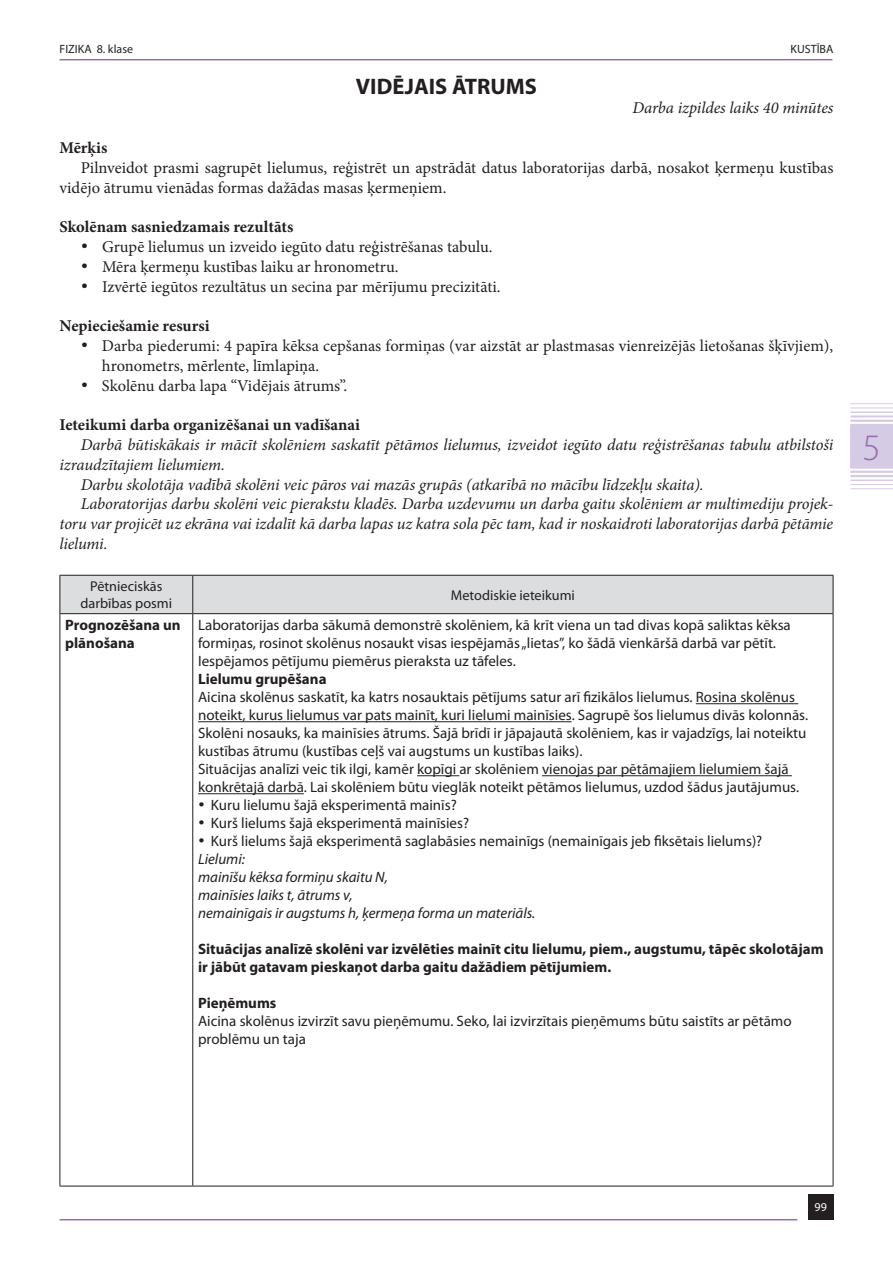
<style>
.page{position:relative;width:893px;height:1263px;background:#fff}
.page>*{position:absolute;margin:0;border:0;box-sizing:border-box;transform-origin:0 0}
.t1{font:300 37.5px "Myriad Pro";color:#936fb0}
.t2{font:700 22.5px "Myriad Pro";color:#231f20}
.t3{font:16.5px/19.8px "Minion Pro";color:#231f20}
.t4{font:italic 16.5px "Minion Pro";letter-spacing:-.01em;color:#231f20}
.t5{font:700 16.5px "Minion Pro";color:#231f20}
.t6{font:15px/18px "Myriad Pro";color:#231f20}
.t7{font:italic 15px/18px "Myriad Pro";color:#231f20}
.t8{font:700 15px/18px "Myriad Pro";color:#231f20}
.t9{font:14.25px/17.1px "Myriad Pro";color:#231f20;text-align:center}
.t10{font:12px "Myriad Pro";color:#231f20}
.t11{font:12px "Myriad Pro";color:#fff}
.s1{font-style:normal}
</style>
<div class="page">
<hr style="left:60px;top:59px;width:772px;height:1px;background:#936fb0">
<div style="left:808px;top:1194px;width:25px;height:25px;background:#231f20"></div>
<hr style="left:60px;top:1219px;width:737px;height:1px;background:#936fb0">
<hr style="left:850px;top:403px;width:43px;height:1px;background:#d6cbe4">
<hr style="left:850px;top:408px;width:43px;height:1px;background:#d6cbe4">
<hr style="left:850px;top:411px;width:43px;height:2px;background:#d6cbe4">
<hr style="left:850px;top:415px;width:43px;height:2px;background:#d6cbe4">
<hr style="left:850px;top:420px;width:43px;height:2px;background:#d6cbe4">
<hr style="left:850px;top:424px;width:43px;height:2px;background:#d6cbe4">
<hr style="left:850px;top:466px;width:43px;height:3px;background:#d6cbe4">
<hr style="left:850px;top:471px;width:43px;height:2px;background:#d6cbe4">
<hr style="left:850px;top:475px;width:43px;height:2px;background:#d6cbe4">
<hr style="left:850px;top:479px;width:43px;height:2px;background:#d6cbe4">
<hr style="left:850px;top:484px;width:43px;height:1px;background:#d6cbe4">
<hr style="left:850px;top:488px;width:43px;height:1px;background:#d6cbe4">
<div style="left:850px;top:425px;width:43px;height:43px;background:#d6cbe4"></div>
<div style="left:61px;top:576px;width:772px;height:37px;background:#dcdddf"></div>
<hr style="left:192px;top:576px;width:1px;height:37px;background:#231f20">
<hr style="left:192px;top:614px;width:1px;height:572px;background:#231f20">
<hr style="left:60px;top:1186px;width:133px;height:1px;background:#231f20">
<hr style="left:193px;top:1186px;width:640px;height:1px;background:#231f20">
<hr style="left:60px;top:614px;width:1px;height:572px;background:#231f20">
<hr style="left:833px;top:614px;width:1px;height:572px;background:#231f20">
<hr style="left:60px;top:575px;width:133px;height:1px;background:#231f20">
<hr style="left:60px;top:576px;width:1px;height:37px;background:#231f20">
<hr style="left:193px;top:575px;width:640px;height:1px;background:#231f20">
<hr style="left:833px;top:576px;width:1px;height:37px;background:#231f20">
<hr style="left:60px;top:613px;width:133px;height:1px;background:#231f20">
<hr style="left:193px;top:613px;width:640px;height:1px;background:#231f20">
<hr style="left:696px;top:703px;width:102px;height:1px;background:#231f20">
<hr style="left:198px;top:721px;width:374px;height:1px;background:#231f20">
<hr style="left:417px;top:775px;width:42px;height:1px;background:#231f20">
<hr style="left:542px;top:775px;width:250px;height:1px;background:#231f20">
<hr style="left:198px;top:793px;width:106px;height:1px;background:#231f20">
<p class="t10" style="left:60px;top:42px;width:75px">FIZIKA 8. klase</p>
<p class="t10" style="left:791px;top:42px;width:44px">KUSTĪBA</p>
<h2 class="t2" style="left:356px;top:71px;width:182px">VIDĒJAIS ĀTRUMS</h2>
<p class="t4" style="left:632px;top:97px;width:203px">Darba izpildes laiks 40 minūtes</p>
<p class="t5" style="left:60px;top:136px;width:49px">Mērķis</p>
<p class="t3" style="left:60px;top:158px;width:775px;text-indent:21px">Pilnveidot prasmi sagrupēt lielumus, reģistrēt un apstrādāt datus laboratorijas darbā, nosakot ķermeņu kustības vidējo ātrumu vienādas formas dažādas masas ķermeņiem.</p>
<p class="t5" style="left:60px;top:215px;width:235px">Skolēnam sasniedzamais rezultāts</p>
<p class="t3" style="left:81px;top:237px;width:413px">• Grupē lielumus un izveido iegūto datu reģistrēšanas tabulu.</p>
<p class="t3" style="left:81px;top:257px;width:319px">• Mēra ķermeņu kustības laiku ar hronometru.</p>
<p class="t3" style="left:81px;top:277px;width:421px">• Izvērtē iegūtos rezultātus un secina par mērījumu precizitāti.</p>
<p class="t5" style="left:59px;top:314px;width:152px">Nepieciešamie resursi</p>
<p class="t3" style="left:102px;top:336px;width:733px;text-indent:-21px">• Darba piederumi: 4 papīra kēksa cepšanas formiņas (var aizstāt ar plastmasas vienreizējās lietošanas šķīvjiem), hronometrs, mērlente, līmlapiņa.</p>
<p class="t3" style="left:81px;top:376px;width:268px">• Skolēnu darba lapa “Vidējais ātrums”.</p>
<p class="t5" style="left:59px;top:413px;width:302px">Ieteikumi darba organizēšanai un vadīšanai</p>
<p class="t4" style="left:81px;top:433px;width:754px">Darbā būtiskākais ir mācīt skolēniem saskatīt pētāmos lielumus, izveidot iegūto datu reģistrēšanas tabulu atbilstoši</p>
<p class="t4" style="left:59px;top:453px;width:167px">izraudzītajiem lielumiem.</p>
<p class="t4" style="left:81px;top:473px;width:625px">Darbu skolotāja vadībā skolēni veic pāros vai mazās grupās (atkarībā no mācību līdzekļu skaita).</p>
<p class="t4" style="left:81px;top:493px;width:754px">Laboratorijas darbu skolēni veic pierakstu kladēs. Darba uzdevumu un darba gaitu skolēniem ar multimediju projek-</p>
<p class="t4" style="left:59px;top:513px;width:775px">toru var projicēt uz ekrāna vai izdalīt kā darba lapas uz katra sola pēc tam, kad ir noskaidroti laboratorijas darbā pētāmie</p>
<p class="t4" style="left:59px;top:532px;width:50px">lielumi.</p>
<p class="t9" style="left:81px;top:578px;width:93px">Pētnieciskās darbības posmi</p>
<p class="t9" style="left:451px;top:586px;width:125px">Metodiskie ieteikumi</p>
<p class="t8" style="left:65px;top:616px;width:117px">Prognozēšana un plānošana</p>
<p class="t6" style="left:198px;top:616px;width:594px">Laboratorijas darba sākumā demonstrē skolēniem, kā krīt viena un tad divas kopā saliktas kēksa formiņas, rosinot skolēnus nosaukt visas iespējamās „lietas”, ko šādā vienkāršā darbā var pētīt.<br>Iespējamos pētījumu piemērus pieraksta uz tāfeles.</p>
<p class="t8" style="left:198px;top:670px;width:130px">Lielumu grupēšana</p>
<p class="t6" style="left:198px;top:688px;width:612px">Aicina skolēnus saskatīt, ka katrs nosauktais pētījums satur arī fizikālos lielumus. Rosina skolēnus noteikt, kurus lielumus var pats mainīt, kuri lielumi mainīsies. Sagrupē šos lielumus divās kolonnās.<br>Skolēni nosauks, ka mainīsies ātrums. Šajā brīdī ir jāpajautā skolēniem, kas ir vajadzīgs, lai noteiktu kustības ātrumu (kustības ceļš vai augstums un kustības laiks).<br>Situācijas analīzi veic tik ilgi, kamēr kopīgi ar skolēniem vienojas par pētāmajiem lielumiem šajā konkrētajā darbā. Lai skolēniem būtu vieglāk noteikt pētāmos lielumus, uzdod šādus jautājumus.</p>
<p class="t6" style="left:198px;top:796px;width:260px">• Kuru lielumu šajā eksperimentā mainīs?</p>
<p class="t6" style="left:198px;top:814px;width:273px">• Kurš lielums šajā eksperimentā mainīsies?</p>
<p class="t7" style="left:198px;top:832px;width:566px">• <span class="s1">Kurš lielums šajā eksperimentā saglabāsies nemainīgs (nemainīgais jeb fiksētais lielums)?<br></span>Lielumi:<br>mainīšu kēksa formiņu skaitu N,<br>mainīsies laiks t, ātrums v,<br>nemainīgais ir augstums h, ķermeņa forma un materiāls.</p>
<p class="t8" style="left:198px;top:940px;width:627px">Situācijas analīzē skolēni var izvēlēties mainīt citu lielumu, piem., augstumu, tāpēc skolotājam ir jābūt gatavam pieskaņot darba gaitu dažādiem pētījumiem.</p>
<p class="t8" style="left:198px;top:994px;width:80px">Pieņēmums</p>
<p class="t6" style="left:198px;top:1012px;width:595px">Aicina skolēnus izvirzīt savu pieņēmumu. Seko, lai izvirzītais pieņēmums būtu saistīts ar pētāmo problēmu un taja</p>
<h1 class="t1" style="left:863px;top:427px;width:20px">5</h1>
<p class="t11" style="left:814px;top:1200px;width:14px">99</p>
</div>
